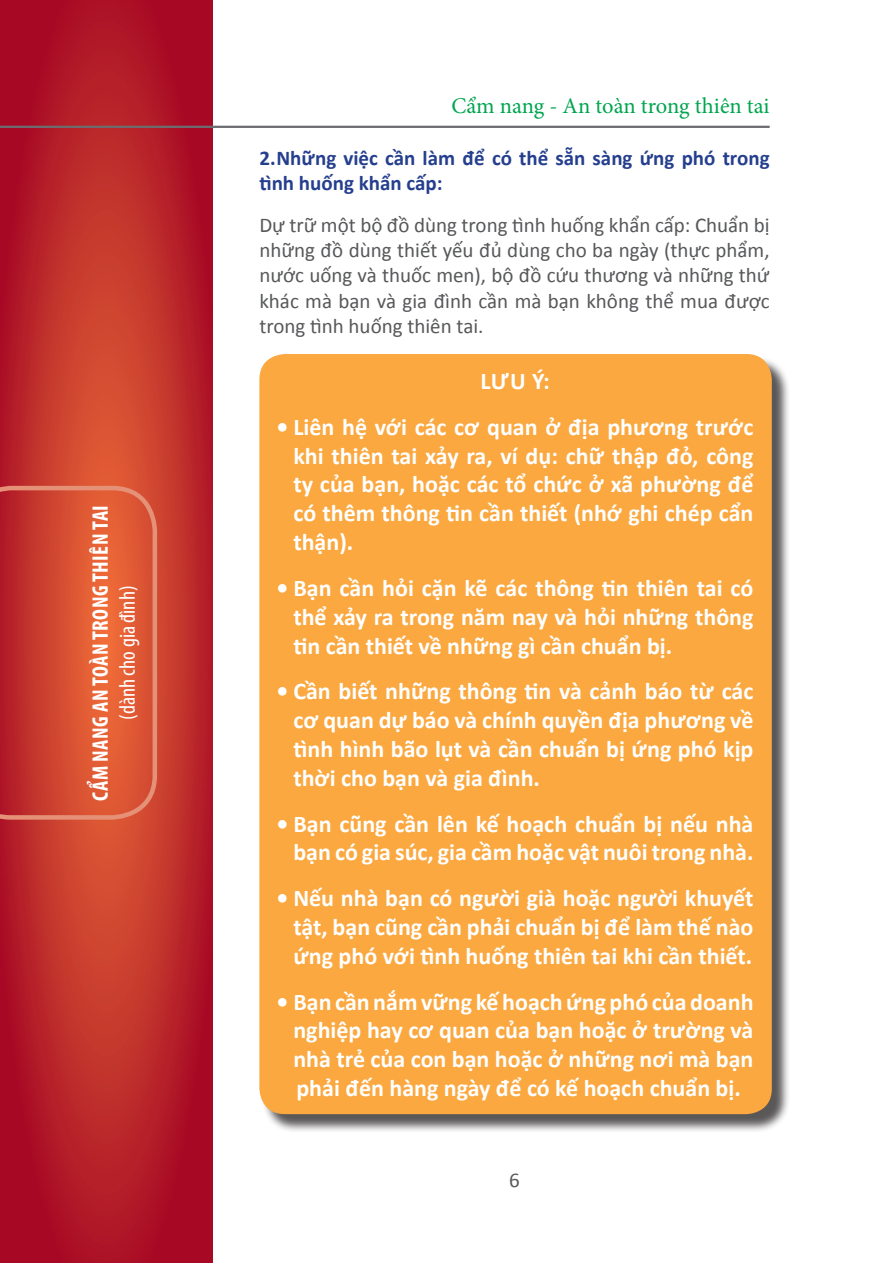
<style>
.page{position:relative;width:876px;height:1263px;background:#fff}
.page>*{position:absolute;margin:0;border:0;box-sizing:border-box;transform-origin:0 0}
.t1{font:700 24px/28.8px "Calibri";color:#fff;text-align:justify}
.t2{font:22.5px "Minion Pro";letter-spacing:-.005em;color:#00a54f}
.t3{font:700 condensed 22.5px "Myriad Pro";letter-spacing:.02em;color:#fff}
.t4{font:condensed 22.5px "Myriad Pro";color:#fff}
.t5{font:21px/25.2px "Calibri";color:#57585a;text-align:justify}
.t6{font:700 21px/25.2px "Calibri";color:#253f8e}
</style>
<div class="page">
<svg style="left:0;top:0;width:213px;height:1263px;background:#b9262a"></svg>
<hr style="left:0;top:126px;width:770px;height:2px;background:#6c6d70">
<svg style="left:0;top:486px;width:157px;height:334px;background:#d44d34"></svg>
<div style="left:262px;top:356px;width:528px;height:777px;background:#231f20;opacity:.75"></div>
<div style="left:259px;top:354px;width:513px;height:760px;background:#faa83f;border-radius:26px"></div>
<p class="t3" style="left:86px;top:800px;width:297px;rotate:-90deg">Cẩm nang An toàn trong thiên tai</p>
<p class="t4" style="left:114px;top:720px;width:136px;rotate:-90deg">(dành cho gia đình)</p>
<p class="t2" style="left:451px;top:91px;width:320px">Cẩm nang - An toàn trong thiên tai</p>
<p class="t6" style="left:259px;top:145px;width:512px">2.Những việc cần làm để có thể sẵn sàng ứng phó trong tình huống khẩn cấp:</p>
<p class="t5" style="left:259px;top:212px;width:512px">Dự trữ một bộ đồ dùng trong tình huống khẩn cấp: Chuẩn bị những đồ dùng thiết yếu đủ dùng cho ba ngày (thực phẩm, nước uống và thuốc men), bộ đồ cứu thương và những thứ khác mà bạn và gia đình cần mà bạn không thể mua được trong tình huống thiên tai.</p>
<p class="t1" style="left:480px;top:367px;width:71px">Lưu ý:</p>
<p class="t1" style="left:293px;top:412px;width:462px;text-indent:-17px">• Liên hệ với các cơ quan ở địa phương trước khi thiên tai xảy ra, ví dụ: chữ thập đỏ, công ty của bạn, hoặc các tổ chức ở xã phường để có thêm thông tin cần thiết (nhớ ghi chép cẩn thận).</p>
<p class="t1" style="left:293px;top:573px;width:462px;text-indent:-17px">• Bạn cần hỏi cặn kẽ các thông tin thiên tai có thể xảy ra trong năm nay và hỏi những thông tin cần thiết về những gì cần chuẩn bị.</p>
<p class="t1" style="left:293px;top:677px;width:462px;text-indent:-17px">• Cần biết những thông tin và cảnh báo từ các cơ quan dự báo và chính quyền địa phương về tình hình bão lụt và cần chuẩn bị ứng phó kịp thời cho bạn và gia đình.</p>
<p class="t1" style="left:276px;top:809px;width:479px;text-align:right">• Bạn cũng cần lên kế hoạch chuẩn bị nếu nhà bạn có gia súc, gia cầm hoặc vật nuôi trong nhà.</p>
<p class="t1" style="left:293px;top:884px;width:462px;text-indent:-17px">• Nếu nhà bạn có người già hoặc người khuyết tật, bạn cũng cần phải chuẩn bị để làm thế nào ứng phó với tình huống thiên tai khi cần thiết.</p>
<p class="t1" style="left:293px;top:987px;width:462px;text-indent:-17px">• Bạn cần nắm vững kế hoạch ứng phó của doanh nghiệp hay cơ quan của bạn hoặc ở trường và nhà trẻ của con bạn hoặc ở những nơi mà bạn phải đến hàng ngày để có kế hoạch chuẩn bị.</p>
<p class="t5" style="left:509px;top:1168px;width:12px">6</p>
</div>
